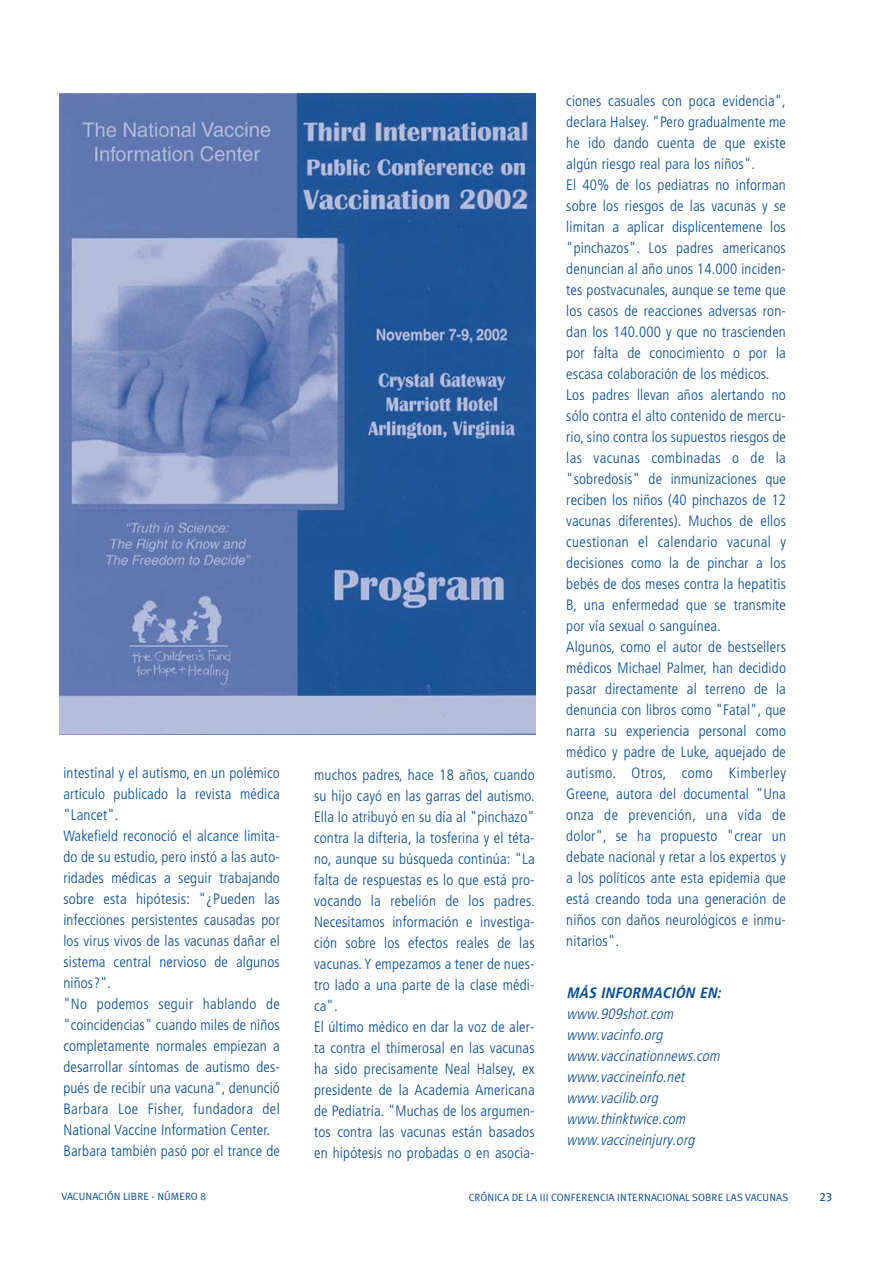
<style>
.page{position:relative;width:893px;height:1263px;background:#fff}
.page>*{position:absolute;margin:0;border:0;box-sizing:border-box;transform-origin:0 0}
.t1{font:300 condensed 15px/21px "Frutiger";letter-spacing:.01em;color:#004990}
.t2{font:italic 300 condensed 15px/21px "Frutiger";color:#004990}
.t3{font:12px "Meta Plus Book Caps";color:#004990}
.t4{font:10.5px "Meta Plus Normal Caps";color:#004990}
.s1{font-weight:700}
</style>
<div class="page">
<img style="left:60px;top:93px;width:475px;height:641px">
<p class="t1" style="left:63px;top:764px;width:218px">intestinal y el autismo, en un polémico artículo publicado la revista médica "Lancet".<br>Wakefield reconoció el alcance limita&shy;do de su estudio, pero instó a las auto&shy;ridades médicas a seguir trabajando sobre esta hipótesis: "¿Pueden las infecciones persistentes causadas por los virus vivos de las vacunas dañar el sistema central nervioso de algunos niños?".<br>"No podemos seguir hablando de "coincidencias" cuando miles de niños completamente normales empiezan a desarrollar síntomas de autismo des&shy;pués de recibir una vacuna", denunció Barbara Loe Fisher, fundadora del National Vaccine Information Center.<br>Barbara también pasó por el trance de</p>
<p class="t1" style="left:314px;top:765px;width:222px">muchos padres, hace 18 años, cuando su hijo cayó en las garras del autismo.<br>Ella lo atribuyó en su día al "pinchazo" contra la difteria, la tosferina y el téta&shy;no, aunque su búsqueda continúa: "La falta de respuestas es lo que está pro&shy;vocando la rebelión de los padres.<br>Necesitamos información e investiga&shy;ción sobre los efectos reales de las vacunas. Y empezamos a tener de nues&shy;tro lado a una parte de la clase médi&shy;ca".<br>El último médico en dar la voz de aler&shy;ta contra el thimerosal en las vacunas ha sido precisamente Neal Halsey, ex presidente de la Academia Americana de Pediatría. "Muchas de los argumen&shy;tos contra las vacunas están basados en hipótesis no probadas o en asocia-</p>
<p class="t1" style="left:566px;top:92px;width:221px">ciones casuales con poca evidencia", declara Halsey. "Pero gradualmente me he ido dando cuenta de que existe algún riesgo real para los niños".<br>El 40% de los pediatras no informan sobre los riesgos de las vacunas y se limitan a aplicar displicentemene los "pinchazos". Los padres americanos denuncian al año unos 14.000 inciden&shy;tes postvacunales, aunque se teme que los casos de reacciones adversas ron&shy;dan los 140.000 y que no trascienden por falta de conocimiento o por la escasa colaboración de los médicos.<br>Los padres llevan años alertando no sólo contra el alto contenido de mercu&shy;rio, sino contra los supuestos riesgos de las vacunas combinadas o de la "sobredosis" de inmunizaciones que reciben los niños (40 pinchazos de 12 vacunas diferentes). Muchos de ellos cuestionan el calendario vacunal y decisiones como la de pinchar a los bebés de dos meses contra la hepatitis B, una enfermedad que se transmite por vía sexual o sanguínea.<br>Algunos, como el autor de bestsellers médicos Michael Palmer, han decidido pasar directamente al terreno de la denuncia con libros como "Fatal", que narra su experiencia personal como médico y padre de Luke, aquejado de autismo. Otros, como Kimberley Greene, autora del documental "Una onza de prevención, una vida de dolor", se ha propuesto "crear un debate nacional y retar a los expertos y a los políticos ante esta epidemia que está creando toda una generación de niños con daños neurológicos e inmu&shy;nitarios".</p>
<p class="t2" style="left:567px;top:984px;width:159px"><span class="s1">MÁS INFORMACIÓN EN: </span>www.909shot.com www.vacinfo.org www.vaccinationnews.com www.vaccineinfo.net www.vacilib.org www.thinktwice.com www.vaccineinjury.org</p>
<p class="t4" style="left:61px;top:1190px;width:146px">VACUNACIÓN LIBRE - NÚMERO 8</p>
<p class="t4" style="left:469px;top:1192px;width:321px">CRÓNICA DE LA III CONFERENCIA INTERNACIONAL SOBRE LAS VACUNAS</p>
<p class="t3" style="left:819px;top:1190px;width:14px">23</p>
</div>
